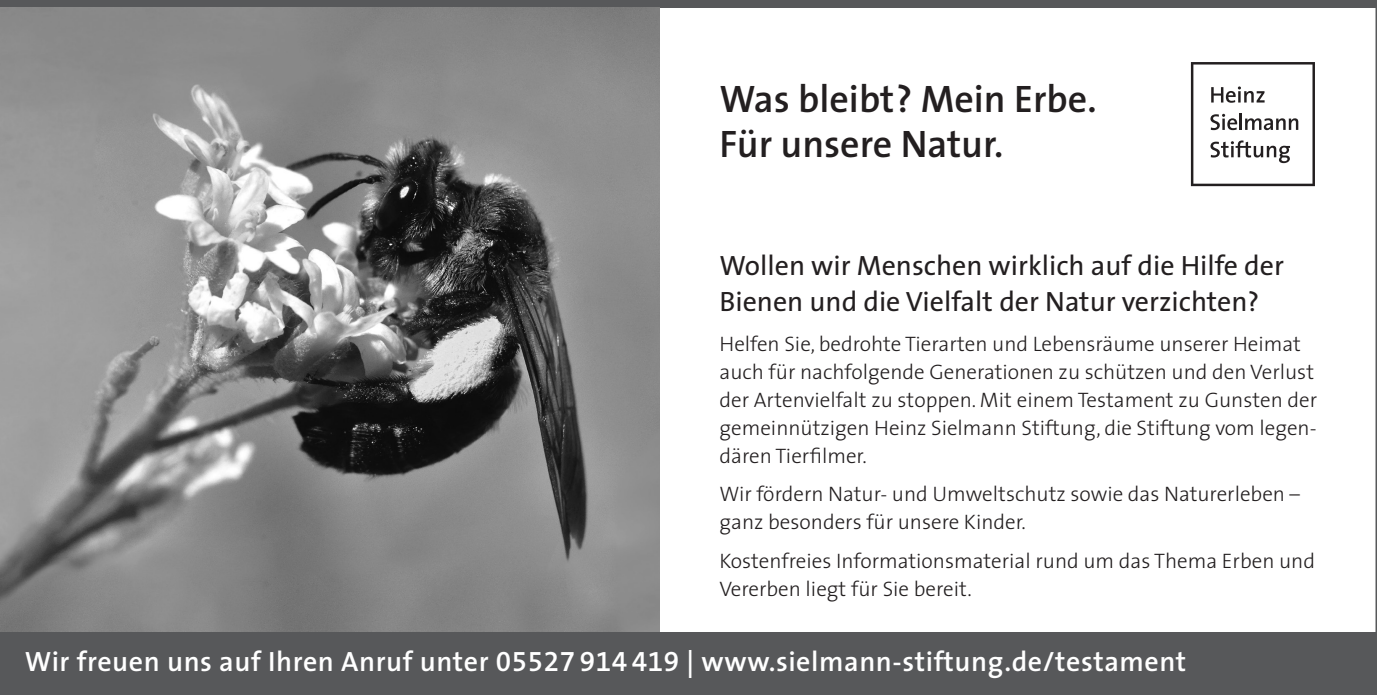
<style>
.page{position:relative;width:1377px;height:695px;background:#fff}
.page>*{position:absolute;margin:0;border:0;box-sizing:border-box;transform-origin:0 0}
.t1{font:600 38.5px/45.5px "The Sans";color:#231f20}
.t2{font:28px/36.8px "The Sans";color:#231f20}
.t3{font:600 28px "The Sans";letter-spacing:.02em;color:#fff}
.t4{font:300 21px/28px "The Sans";color:#231f20}
.s1{font-family:"The Sans Semi Bold Expert";font-weight:400}
</style>
<div class="page">
<div style="left:0;top:0;width:1377px;height:7px;background:#57585a"></div>
<img style="left:0;top:7px;width:659px;height:625px">
<div style="left:0;top:632px;width:1377px;height:62px;background:#57585a"></div>
<svg style="left:1191px;top:62px;width:124px;height:124px"></svg>
<h1 class="t1" style="left:719px;top:76px;width:379px">Was bleibt? Mein Erbe.<br>Für unsere Natur.</h1>
<h2 class="t2" style="left:719px;top:247px;width:566px">Wollen wir Menschen wirklich auf die Hilfe der<br>Bienen und die Vielfalt der Natur verzichten?</h2>
<p class="t4" style="left:719px;top:330px;width:599px">Helfen Sie, bedrohte Tierarten und Lebensräume unserer Heimat auch für nachfolgende Generationen zu schützen und den Verlust der Artenvielfalt zu stoppen. Mit einem Testament zu Gunsten der gemeinnützigen Heinz Sielmann Stiftung, die Stiftung vom legen&shy;dären Tierfilmer.</p>
<p class="t4" style="left:719px;top:480px;width:582px">Wir fördern Natur- und Umweltschutz sowie das Naturerleben – ganz besonders für unsere Kinder.</p>
<p class="t4" style="left:719px;top:547px;width:597px">Kostenfreies Informationsmaterial rund um das Thema Erben und<br>Vererben liegt für Sie bereit.</p>
<h2 class="t3" style="left:25px;top:643px;width:1163px">Wir freuen uns auf Ihren Anruf unter <span class="s1">05527 914 419</span> | www.sielmann-stiftung.de/testament</h2>
</div>
